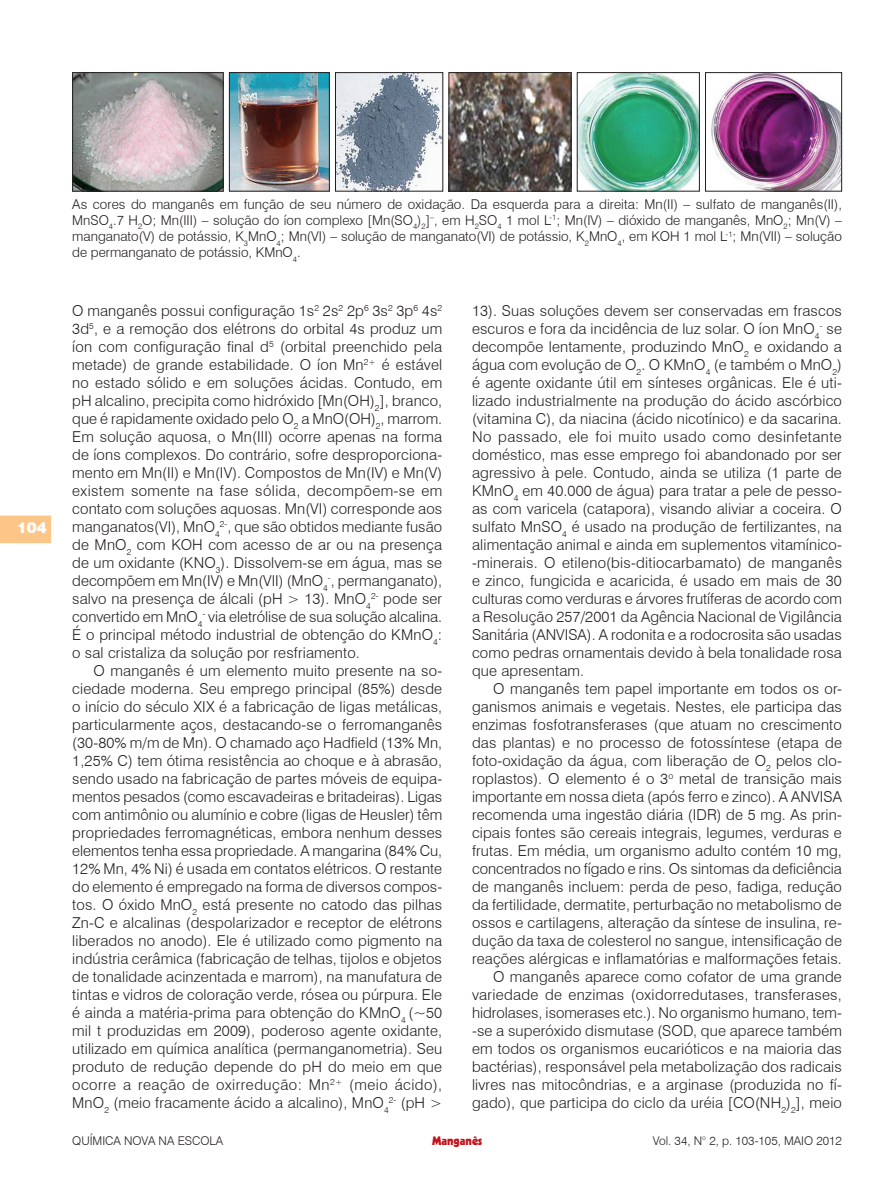
<style>
.page{position:relative;width:893px;height:1191px;background:#fff}
.page>*{position:absolute;margin:0;border:0;box-sizing:border-box;transform-origin:0 0}
.t1{font:300 15px/18px "Swiss 721 BT";letter-spacing:.01em;color:#231f20;text-align:justify}
.t2{font:900 15px "Swiss 721 BT";color:#fff}
.Figura{font:300 13.5px/16.2px "Swiss 721 BT";color:#231f20;text-align:justify}
.t3{font:300 12px "Swiss 721 BT";color:#231f20}
.t4{font:900 12px "Kabel";color:#c4121a}
</style>
<div class="page">
<svg style="left:0;top:515px;width:51px;height:28px"></svg>
<img style="left:74px;top:74px;width:148px;height:115px">
<div style="left:72px;top:72px;width:152px;height:119px;border:1px solid #231f20"></div>
<img style="left:231px;top:74px;width:97px;height:115px">
<div style="left:229px;top:72px;width:101px;height:119px;border:1px solid #231f20"></div>
<img style="left:337px;top:74px;width:104px;height:115px">
<div style="left:335px;top:72px;width:108px;height:119px;border:1px solid #231f20"></div>
<img style="left:451px;top:74px;width:118px;height:115px">
<div style="left:449px;top:72px;width:122px;height:119px;border:1px solid #231f20"></div>
<img style="left:579px;top:74px;width:119px;height:115px">
<div style="left:577px;top:72px;width:123px;height:119px;border:1px solid #231f20"></div>
<img style="left:711px;top:74px;width:129px;height:115px">
<div style="left:705px;top:72px;width:137px;height:119px;border:1px solid #231f20"></div>
<p class="t2" style="left:17px;top:518px;width:31px">104</p>
<p class="Figura" style="left:72px;top:196px;width:771px">As cores do manganês em função de seu número de oxidação. Da esquerda para a direita: Mn(II) – sulfato de manganês(II), MnSO<sub>4</sub>.7 H<sub>2</sub>O; Mn(III) – solução do íon complexo [Mn(SO<sub>4</sub>)<sub>2</sub>]<sup>–</sup>, em H<sub>2</sub>SO<sub>4</sub> 1 mol L<sup>-1</sup>; Mn(IV) – dióxido de manganês, MnO<sub>2</sub>; Mn(V) – manganato(V) de potássio, K<sub>3</sub>MnO<sub>4</sub>; Mn(VI) – solução de manganato(VI) de potássio, K<sub>2</sub>MnO<sub>4</sub>, em KOH 1 mol L<sup>-1</sup>; Mn(VII) – solução de permanganato de potássio, KMnO<sub>4</sub>.</p>
<p class="t1" style="left:72px;top:301px;width:371px">O manganês possui configuração 1s<sup>2</sup> 2s<sup>2</sup> 2p<sup>6</sup> 3s<sup>2</sup> 3p<sup>6</sup> 4s<sup>2<br></sup>3d<sup>5</sup>, e a remoção dos elétrons do orbital 4s produz um íon com configuração final d<sup>5</sup> (orbital preenchido pela metade) de grande estabilidade. O íon Mn<sup>2+</sup> é estável no estado sólido e em soluções ácidas. Contudo, em pH alcalino, precipita como hidróxido [Mn(OH)<sub>2</sub>], branco, que é rapidamente oxidado pelo O<sub>2</sub> a MnO(OH)<sub>2</sub>, marrom.<br>Em solução aquosa, o Mn(III) ocorre apenas na forma de íons complexos. Do contrário, sofre desproporciona&shy;mento em Mn(II) e Mn(IV). Compostos de Mn(IV) e Mn(V) existem somente na fase sólida, decompõem-se em contato com soluções aquosas. Mn(VI) corresponde aos manganatos(VI), MnO<sub>4</sub><sup>2-</sup>, que são obtidos mediante fusão de MnO<sub>2</sub> com KOH com acesso de ar ou na presença de um oxidante (KNO<sub>3</sub>). Dissolvem-se em água, mas se decompõem em Mn(IV) e Mn(VII) (MnO<sub>4</sub><sup>-</sup>, permanganato), salvo na presença de álcali (pH &gt; 13). MnO<sub>4</sub><sup>2-</sup> pode ser convertido em MnO<sub>4</sub><sup>-</sup> via eletrólise de sua solução alcalina.<br>É o principal método industrial de obtenção do KMnO<sub>4</sub>: o sal cristaliza da solução por resfriamento.</p>
<p class="t1" style="left:72px;top:661px;width:372px;text-indent:21px">O manganês é um elemento muito presente na so&shy;ciedade moderna. Seu emprego principal (85%) desde o início do século XIX é a fabricação de ligas metálicas, particularmente aços, destacando-se o ferromanganês (30-80% m/m de Mn). O chamado aço Hadfield (13% Mn, 1,25% C) tem ótima resistência ao choque e à abrasão, sendo usado na fabricação de partes móveis de equipa&shy;mentos pesados (como escavadeiras e britadeiras). Ligas com antimônio ou alumínio e cobre (ligas de Heusler) têm propriedades ferromagnéticas, embora nenhum desses elementos tenha essa propriedade. A mangarina (84% Cu, 12% Mn, 4% Ni) é usada em contatos elétricos. O restante do elemento é empregado na forma de diversos compos&shy;tos. O óxido MnO<sub>2</sub> está presente no catodo das pilhas Zn-C e alcalinas (despolarizador e receptor de elétrons liberados no anodo). Ele é utilizado como pigmento na indústria cerâmica (fabricação de telhas, tijolos e objetos de tonalidade acinzentada e marrom), na manufatura de tintas e vidros de coloração verde, rósea ou púrpura. Ele é ainda a matéria-prima para obtenção do KMnO<sub>4</sub> (~50 mil t produzidas em 2009), poderoso agente oxidante, utilizado em química analítica (permanganometria). Seu produto de redução depende do pH do meio em que ocorre a reação de oxirredução: Mn<sup>2+</sup> (meio ácido), MnO<sub>2</sub> (meio fracamente ácido a alcalino), MnO<sub>4</sub><sup>2-</sup> (pH &gt;</p>
<p class="t1" style="left:472px;top:301px;width:372px">13). Suas soluções devem ser conservadas em frascos escuros e fora da incidência de luz solar. O íon MnO<sub>4</sub><sup>-</sup> se decompõe lentamente, produzindo MnO<sub>2</sub> e oxidando a água com evolução de O<sub>2</sub>. O KMnO<sub>4</sub> (e também o MnO<sub>2</sub>) é agente oxidante útil em sínteses orgânicas. Ele é uti&shy;lizado industrialmente na produção do ácido ascórbico (vitamina C), da niacina (ácido nicotínico) e da sacarina.<br>No passado, ele foi muito usado como desinfetante doméstico, mas esse emprego foi abandonado por ser agressivo à pele. Contudo, ainda se utiliza (1 parte de KMnO<sub>4</sub> em 40.000 de água) para tratar a pele de pesso&shy;as com varicela (catapora), visando aliviar a coceira. O sulfato MnSO<sub>4</sub> é usado na produção de fertilizantes, na alimentação animal e ainda em suplementos vitamínico--minerais. O etileno(bis-ditiocarbamato) de manganês e zinco, fungicida e acaricida, é usado em mais de 30 culturas como verduras e árvores frutíferas de acordo com a Resolução 257/2001 da Agência Nacional de Vigilância Sanitária (ANVISA). A rodonita e a rodocrosita são usadas como pedras ornamentais devido à bela tonalidade rosa que apresentam.</p>
<p class="t1" style="left:472px;top:679px;width:371px;text-indent:21px">O manganês tem papel importante em todos os or&shy;ganismos animais e vegetais. Nestes, ele participa das enzimas fosfotransferases (que atuam no crescimento das plantas) e no processo de fotossíntese (etapa de foto-oxidação da água, com liberação de O<sub>2</sub> pelos clo&shy;roplastos). O elemento é o 3<sup>o</sup> metal de transição mais importante em nossa dieta (após ferro e zinco). A ANVISA recomenda uma ingestão diária (IDR) de 5 mg. As prin&shy;cipais fontes são cereais integrais, legumes, verduras e frutas. Em média, um organismo adulto contém 10 mg, concentrados no fígado e rins. Os sintomas da deficiência de manganês incluem: perda de peso, fadiga, redução da fertilidade, dermatite, perturbação no metabolismo de ossos e cartilagens, alteração da síntese de insulina, re&shy;dução da taxa de colesterol no sangue, intensificação de reações alérgicas e inflamatórias e malformações fetais.</p>
<p class="t1" style="left:472px;top:967px;width:371px;text-indent:21px">O manganês aparece como cofator de uma grande variedade de enzimas (oxidorredutases, transferases, hidrolases, isomerases etc.). No organismo humano, tem--se a superóxido dismutase (SOD, que aparece também em todos os organismos eucarióticos e na maioria das bactérias), responsável pela metabolização dos radicais livres nas mitocôndrias, e a arginase (produzida no fí&shy;gado), que participa do ciclo da uréia [CO(NH<sub>2</sub>)<sub>2</sub>], meio</p>
<p class="t3" style="left:72px;top:1133px;width:152px">QUÍMICA NOVA NA ESCOLA</p>
<p class="t3" style="left:653px;top:1133px;width:191px">Vol. 34, N° 2, p. 103-105, MAIO 2012</p>
<p class="t4" style="left:432px;top:1133px;width:52px">Manganês</p>
</div>
